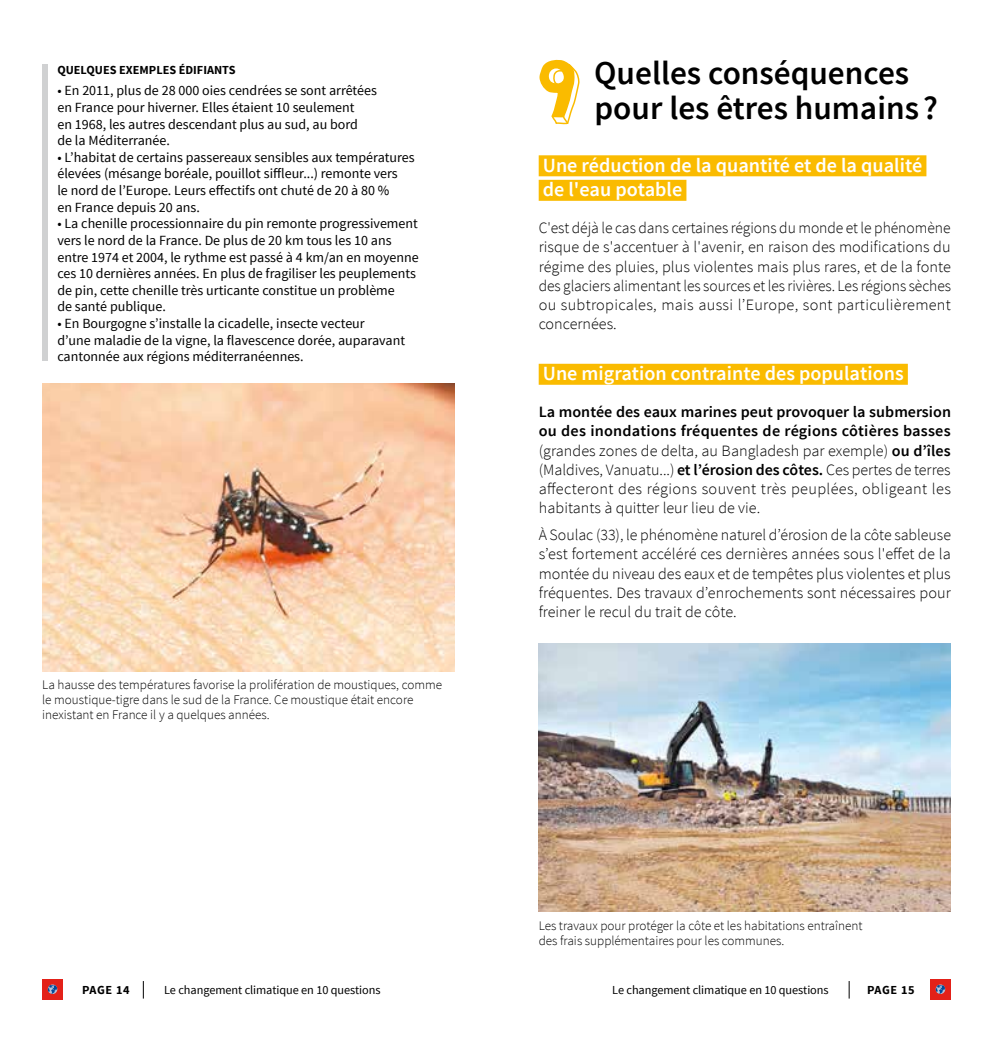
<style>
.page{position:relative;width:993px;height:1042px;background:#fff}
.page>*{position:absolute;margin:0;border:0;box-sizing:border-box;transform-origin:0 0}
.t1{font:600 33.25px/35px "Source Sans Pro";color:#000}
.t2{font:600 20.12px/24.5px "Source Sans Pro";color:#fff}
.t3{font:300 15.75px/19.2px "Source Sans Pro";letter-spacing:.005em;color:#000;text-align:justify}
.t4{font:14px/16.6px "Source Sans Pro";color:#000}
.t5{font:300 13.12px/14.9px "Source Sans Pro";color:#000}
.t6{font:12.25px "Source Sans Pro";letter-spacing:-.005em;color:#000}
.t7{font:700 12.25px "Source Sans Pro";color:#000}
.s1{font-weight:600}
</style>
<div class="page">
<svg style="left:143px;top:981px;width:1px;height:17px"></svg>
<div style="left:42px;top:979px;width:21px;height:21px;background:#e32119"></div>
<svg style="left:48px;top:984px;width:9px;height:10px"></svg>
<svg style="left:848px;top:981px;width:1px;height:17px"></svg>
<div style="left:929px;top:979px;width:21px;height:21px;background:#e32119"></div>
<svg style="left:935px;top:984px;width:9px;height:10px"></svg>
<div style="left:42px;top:64px;width:5px;height:297px;background:#d0d1d2"></div>
<img style="left:42px;top:384px;width:412px;height:287px">
<div style="left:538px;top:155px;width:388px;height:21px;background:#fabb00"></div>
<div style="left:538px;top:180px;width:148px;height:21px;background:#fabb00"></div>
<div style="left:538px;top:364px;width:369px;height:21px;background:#fabb00"></div>
<svg style="left:539px;top:59px;width:41px;height:66px"></svg>
<img style="left:538px;top:644px;width:412px;height:267px">
<p class="t7" style="left:57px;top:62px;width:180px">QUELQUES EXEMPLES ÉDIFIANTS</p>
<p class="t4" style="left:57px;top:83px;width:321px">• En 2011, plus de 28 000 oies cendrées se sont arrêtées en France pour hiverner. Elles étaient 10 seulement<br>en 1968, les autres descendant plus au sud, au bord<br>de la Méditerranée.</p>
<p class="t4" style="left:57px;top:149px;width:359px">• L’habitat de certains passereaux sensibles aux températures élevées (mésange boréale, pouillot siffleur...) remonte vers<br>le nord de l’Europe. Leurs effectifs ont chuté de 20 à 80 %<br>en France depuis 20 ans.</p>
<p class="t4" style="left:57px;top:215px;width:363px">• La chenille processionnaire du pin remonte progressivement vers le nord de la France. De plus de 20 km tous les 10 ans entre 1974 et 2004, le rythme est passé à 4 km/an en moyenne ces 10 dernières années. En plus de fragiliser les peuplements de pin, cette chenille très urticante constitue un problème<br>de santé publique.</p>
<p class="t4" style="left:57px;top:315px;width:349px">• En Bourgogne s’installe la cicadelle, insecte vecteur<br>d’une maladie de la vigne, la flavescence dorée, auparavant cantonnée aux régions méditerranéennes.</p>
<p class="t5" style="left:42px;top:677px;width:401px">La hausse des températures favorise la prolifération de moustiques, comme le moustique-tigre dans le sud de la France. Ce moustique était encore inexistant en France il y a quelques années.</p>
<h1 class="t1" style="left:594px;top:56px;width:345px">Quelles conséquences pour les êtres humains ?</h1>
<p class="t2" style="left:542px;top:154px;width:381px">Une réduction de la quantité et de la qualité de l'eau potable</p>
<p class="t3" style="left:538px;top:218px;width:413px">C'est déjà le cas dans certaines régions du monde et le phénomène risque de s'accentuer à l'avenir, en raison des modifications du régime des pluies, plus violentes mais plus rares, et de la fonte des glaciers alimentant les sources et les rivières. Les régions sèches ou subtropicales, mais aussi l’Europe, sont particulièrement concernées.</p>
<p class="t2" style="left:542px;top:362px;width:362px">Une migration contrainte des populations</p>
<p class="t3" style="left:538px;top:402px;width:413px"><span class="s1">La montée des eaux marines peut provoquer la submersion ou des inondations fréquentes de régions côtières basses </span>(grandes zones de delta, au Bangladesh par exemple) <span class="s1">ou d’îles </span>(Maldives, Vanuatu...) <span class="s1">et l’érosion des côtes.</span> Ces pertes de terres affecteront des régions souvent très peuplées, obligeant les habitants à quitter leur lieu de vie.</p>
<p class="t3" style="left:538px;top:525px;width:413px">À Soulac (33), le phénomène naturel d’érosion de la côte sableuse s’est fortement accéléré ces dernières années sous l'effet de la montée du niveau des eaux et de tempêtes plus violentes et plus fréquentes. Des travaux d’enrochements sont nécessaires pour freiner le recul du trait de côte.</p>
<p class="t5" style="left:538px;top:918px;width:325px">Les travaux pour protéger la côte et les habitations entraînent des frais supplémentaires pour les communes.</p>
<p class="t7" style="left:82px;top:981px;width:49px">PAGE 14</p>
<p class="t6" style="left:164px;top:982px;width:218px">Le changement climatique en 10 questions</p>
<p class="t6" style="left:612px;top:982px;width:218px">Le changement climatique en 10 questions</p>
<p class="t7" style="left:866px;top:981px;width:49px">PAGE 15</p>
</div>
